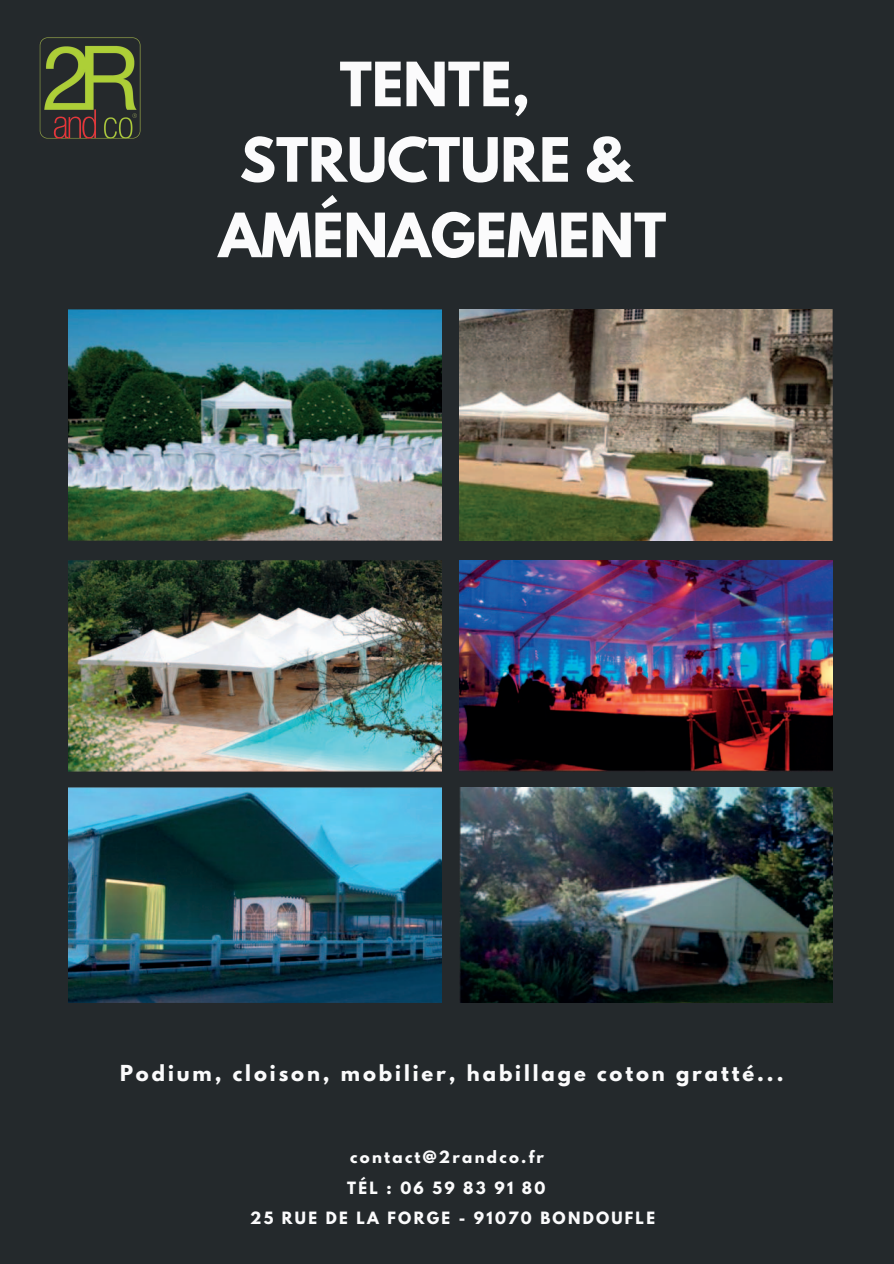
<style>
.page{position:relative;width:894px;height:1264px;background:#fff}
.page>*{position:absolute;margin:0;border:0;box-sizing:border-box;transform-origin:0 0}
.t1{font:700 54px/75.4px "League Spartan";color:#fbfbfc;text-align:center}
.t2{font:700 19.5px "League Spartan";letter-spacing:.15em;color:#fbfbfc}
.t3{font:700 15px "League Spartan";letter-spacing:.15em;color:#fbfbfc}
</style>
<div class="page">
<div style="left:0;top:0;width:893px;height:1263px;background:#24292c"></div>
<img style="left:459px;top:560px;width:373px;height:211px">
<img style="left:69px;top:560px;width:372px;height:211px">
<img style="left:69px;top:309px;width:372px;height:231px">
<img style="left:459px;top:309px;width:373px;height:231px">
<img style="left:459px;top:787px;width:373px;height:215px">
<img style="left:69px;top:787px;width:372px;height:215px">
<img style="left:39px;top:37px;width:102px;height:102px">
<h1 class="t1" style="left:218px;top:54px;width:449px">TENTE,<br>STRUCTURE &amp;<br>AMÉNAGEMENT</h1>
<h2 class="t2" style="left:120px;top:1063px;width:664px">Podium, cloison, mobilier, habillage coton gratté...</h2>
<p class="t3" style="left:350px;top:1149px;width:195px">contact@2randco.fr</p>
<p class="t3" style="left:347px;top:1180px;width:199px">TÉL : 06 59 83 91 80</p>
<p class="t3" style="left:250px;top:1210px;width:406px">25 RUE DE LA FORGE - 91070 BONDOUFLE</p>
</div>
